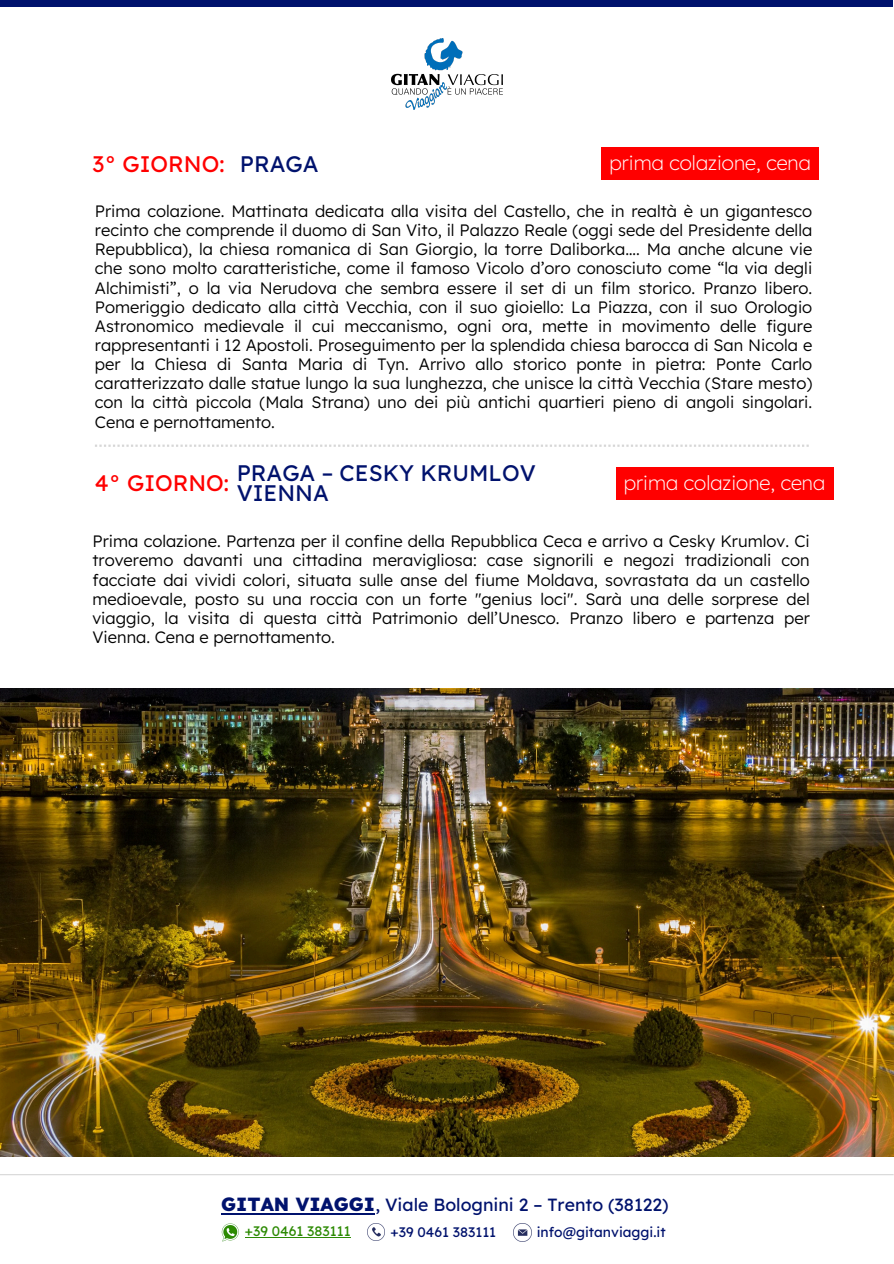
<style>
.page{position:relative;width:894px;height:1264px;background:#fff}
.page>*{position:absolute;margin:0;border:0;box-sizing:border-box;transform-origin:0 0}
.t1{font:22.5px/20.2px "Lexend";color:#00126d}
.t2{font:22.5px "Lexend";color:#f00}
.t3{font:200 20.1px "Lexend";color:#fff}
.t4{font:17.7px "Lexend";color:#00126d}
.t5{font:300 16.5px/19.2px "Lexend";color:#000;text-align:justify}
.t6{font:13.8px "Lexend";color:#00126d}
.t7{font:13.8px "Lexend";color:#2c8a03}
.s1{font-weight:800;font-size:19.05px}
</style>
<div class="page">
<img style="left:391px;top:38px;width:111px;height:71px">
<div style="left:1px;top:0;width:891px;height:7px;background:#00126d"></div>
<hr style="left:0;top:1174px;width:893px;height:1px;background:#d7d7d7">
<img style="left:221px;top:1223px;width:18px;height:18px">
<hr style="left:245px;top:1236px;width:105px;height:1px;background:#2c8a03">
<img style="left:367px;top:1223px;width:17px;height:17px">
<img style="left:513px;top:1223px;width:18px;height:18px">
<hr style="left:221px;top:1213px;width:154px;height:1px;background:#00126d">
<img style="left:1px;top:688px;width:892px;height:468px">
<div style="left:615px;top:467px;width:218px;height:33px;background:#f00"></div>
<svg style="left:95px;top:444px;width:713px;height:3px"></svg>
<div style="left:601px;top:147px;width:217px;height:32px;background:#f00"></div>
<h2 class="t3" style="left:609px;top:150px;width:203px">prima colazione, cena</h2>
<h4 class="t2" style="left:92px;top:150px;width:133px">3° GIORNO:</h4>
<p class="t1" style="left:240px;top:154px;width:80px">PRAGA</p>
<p class="t5" style="left:95px;top:201px;width:718px">Prima colazione. Mattinata dedicata alla visita del Castello, che in realtà è un gigantesco recinto che comprende il duomo di San Vito, il Palazzo Reale (oggi sede del Presidente della Repubblica), la chiesa romanica di San Giorgio, la torre Daliborka…. Ma anche alcune vie che sono molto caratteristiche, come il famoso Vicolo d’oro conosciuto come “la via degli Alchimisti”, o la via Nerudova che sembra essere il set di un film storico. Pranzo libero.<br>Pomeriggio dedicato alla città Vecchia, con il suo gioiello: La Piazza, con il suo Orologio Astronomico medievale il cui meccanismo, ogni ora, mette in movimento delle figure rappresentanti i 12 Apostoli. Proseguimento per la splendida chiesa barocca di San Nicola e per la Chiesa di Santa Maria di Tyn. Arrivo allo storico ponte in pietra: Ponte Carlo caratterizzato dalle statue lungo la sua lunghezza, che unisce la città Vecchia (Stare mesto) con la città piccola (Mala Strana) uno dei più antichi quartieri pieno di angoli singolari.<br>Cena e pernottamento.</p>
<h1 class="t2" style="left:95px;top:469px;width:136px">4° GIORNO:</h1>
<h1 class="t1" style="left:236px;top:462px;width:300px">PRAGA – CESKY KRUMLOV<br>VIENNA</h1>
<h3 class="t3" style="left:623px;top:470px;width:203px">prima colazione, cena</h3>
<p class="t5" style="left:92px;top:531px;width:718px">Prima colazione. Partenza per il confine della Repubblica Ceca e arrivo a Cesky Krumlov. Ci troveremo davanti una cittadina meravigliosa: case signorili e negozi tradizionali con facciate dai vividi colori, situata sulle anse del fiume Moldava, sovrastata da un castello medioevale, posto su una roccia con un forte "genius loci". Sarà una delle sorprese del viaggio, la visita di questa città Patrimonio dell’Unesco. Pranzo libero e partenza per Vienna. Cena e pernottamento.</p>
<h4 class="t4" style="left:221px;top:1193px;width:449px"><span class="s1">GITAN VIAGGI</span>, Viale Bolognini 2 – Trento (38122)</h4>
<p class="t7" style="left:245px;top:1222px;width:107px">+39 0461 383111</p>
<h1 class="t6" style="left:390px;top:1223px;width:107px">+39 0461 383111</h1>
<h1 class="t6" style="left:536px;top:1223px;width:130px">info@gitanviaggi.it</h1>
</div>
